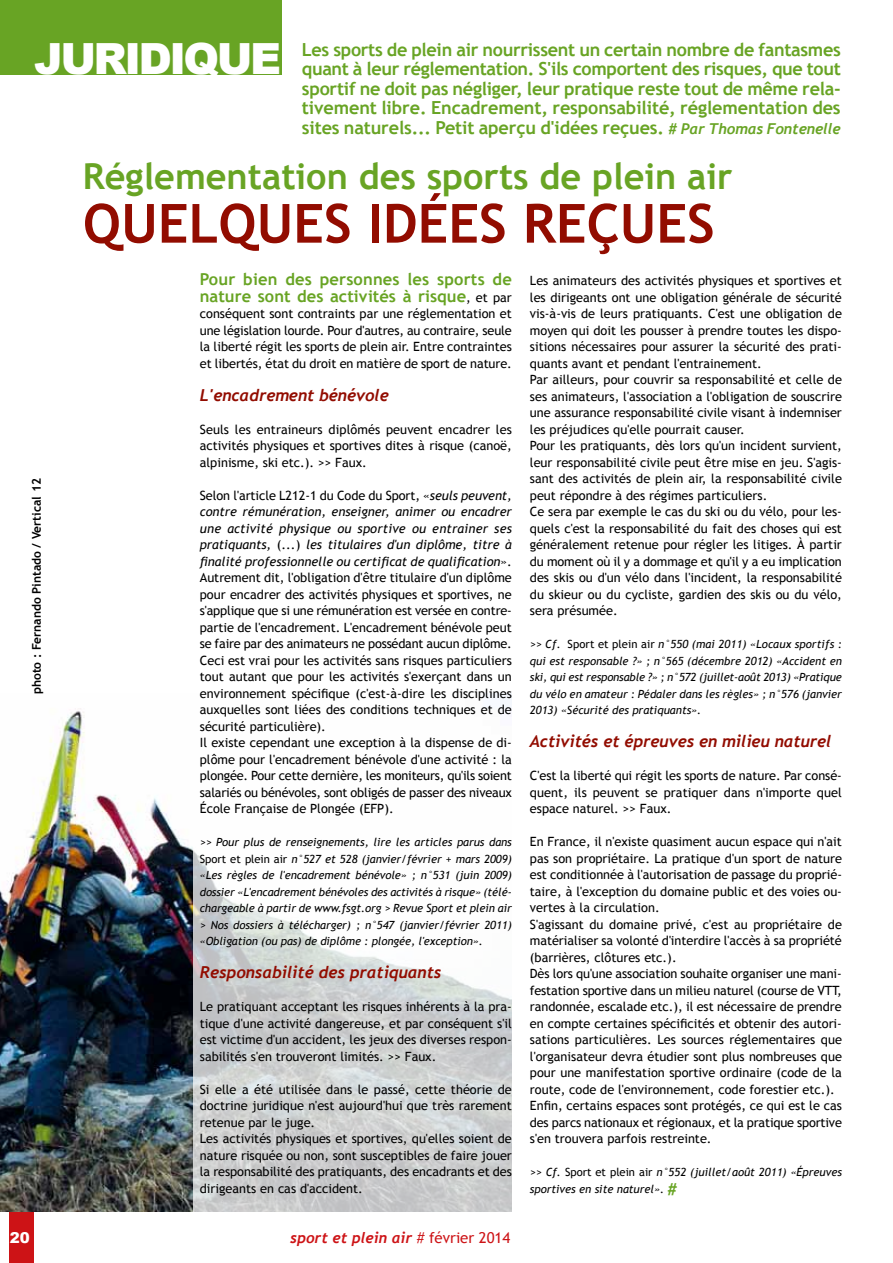
<style>
.page{position:relative;width:893px;height:1263px;background:#fff}
.page>*{position:absolute;margin:0;border:0;box-sizing:border-box;transform-origin:0 0}
.t1{font:700 54px "Trebuchet MS";color:#920c00}
.t2{font:900 43.05px "Arial";letter-spacing:-.06em;color:#fff}
.t3{font:700 36px "Trebuchet MS";color:#68a424}
.t4{font:700 18px/19.5px "Trebuchet MS";letter-spacing:-.005em;color:#68a424;text-align:justify}
.t5{font:italic 700 16.5px "Trebuchet";letter-spacing:-.005em;color:#920c00}
.t6{font:700 16.5px/16.5px "Trebuchet MS";letter-spacing:.01em;color:#68a424}
.t7{font:italic 700 15px "Trebuchet";color:#cd1316}
.t8{font:900 15px "Arial";color:#fff}
.t9{font:12.75px/16.5px "Trebuchet MS";color:#000;text-align:justify}
.t10{font:700 12px "Trebuchet MS";color:#000}
.t11{font:italic 11.25px/16.5px "Trebuchet MS";color:#000;text-align:justify}
.s1{font-family:"Trebuchet";font-style:italic;font-size:15px}
.s2{font-weight:400;font-size:12.75px;color:#000}
.s3{font-style:italic}
.s4{font-style:normal}
.s5{font-weight:700;font-style:normal;font-size:16.5px;color:#68a424}
.s6{font-family:"Trebuchet MS";font-weight:400;font-style:normal}
</style>
<div class="page">
<div style="left:10px;top:1212px;width:24px;height:51px;background:#cd1316"></div>
<img style="left:0;top:693px;width:511px;height:519px">
<svg style="left:193px;top:770px;width:319px;height:442px"></svg>
<div style="left:0;top:0;width:281px;height:74px;background:#68a424"></div>
<h2 class="t2" style="left:34px;top:35px;width:248px">JURIDIQUE</h2>
<p class="t4" style="left:302px;top:40px;width:540px">Les sports de plein air nourrissent un certain nombre de fantasmes quant à leur réglementation. S'ils comportent des risques, que tout sportif ne doit pas négliger, leur pratique reste tout de même rela&shy;tivement libre. Encadrement, responsabilité, réglementation des sites naturels... Petit aperçu d'idées reçues. <span class="s1"># Par Thomas Fontenelle</span></p>
<p class="t10" style="left:29px;top:694px;width:217px;rotate:-90deg">photo : Fernando Pintado / Vertical 12</p>
<h3 class="t3" style="left:83px;top:153px;width:651px">Réglementation des sports de plein air</h3>
<h1 class="t1" style="left:83px;top:190px;width:633px">quelques idées reçues</h1>
<p class="t6" style="left:200px;top:271px;width:314px">Pour bien des personnes les sports de nature sont des activités à risque<span class="s2">, et par</span></p>
<p class="t9" style="left:200px;top:305px;width:314px">conséquent sont contraints par une réglementation et une législation lourde. Pour d'autres, au contraire, seule la liberté régit les sports de plein air. Entre contraintes et libertés, état du droit en matière de sport de nature.</p>
<p class="t5" style="left:200px;top:385px;width:190px">L'encadrement bénévole</p>
<p class="t9" style="left:200px;top:421px;width:314px">Seuls les entraineurs diplômés peuvent encadrer les activités physiques et sportives dites à risque (canoë, alpinisme, ski etc.). &gt;&gt; Faux.</p>
<p class="t9" style="left:200px;top:487px;width:314px;text-align:left">Selon l'article L212-1 du Code du Sport, «<span class="s3">seuls peuvent, contre rémunération, enseigner, animer ou encadrer une activité physique ou sportive ou entrainer ses pratiquants,</span> (...) <span class="s3">les titulaires d'un diplôme, titre à finalité professionnelle ou certificat de qualification</span>».<br>Autrement dit, l'obligation d'être titulaire d'un diplôme pour encadrer des activités physiques et sportives, ne s'applique que si une rémunération est versée en contre&shy;partie de l'encadrement. L'encadrement bénévole peut se faire par des animateurs ne possédant aucun diplôme.<br>Ceci est vrai pour les activités sans risques particuliers tout autant que pour les activités s'exerçant dans un environnement spécifique (c'est-à-dire les disciplines auxquelles sont liées des conditions techniques et de sécurité particulière).<br>Il existe cependant une exception à la dispense de di&shy;plôme pour l'encadrement bénévole d'une activité : la plongée. Pour cette dernière, les moniteurs, qu'ils soient salariés ou bénévoles, sont obligés de passer des niveaux École Française de Plongée (EFP).</p>
<p class="t11" style="left:200px;top:834px;width:314px">&gt;&gt; Pour plus de renseignements, lire les articles parus dans <span class="s4">Sport et plein air</span> n°527 et 528 (janvier/février + mars 2009) «Les règles de l'encadrement bénévole» ; n°531 (juin 2009) dossier «L'encadrement bénévoles des activités à risque» (télé&shy;chargeable à partir de www.fsgt.org &gt; Revue Sport et plein air &gt; Nos dossiers à télécharger) ; n°547 (janvier/février 2011) «Obligation (ou pas) de diplôme : plongée, l'exception».</p>
<p class="t5" style="left:200px;top:962px;width:243px">Responsabilité des pratiquants</p>
<p class="t9" style="left:200px;top:998px;width:314px">Le pratiquant acceptant les risques inhérents à la pra&shy;tique d'une activité dangereuse, et par conséquent s'il est victime d'un accident, les jeux des diverses respon&shy;sabilités s'en trouveront limités. &gt;&gt; Faux.</p>
<p class="t9" style="left:200px;top:1081px;width:314px;text-align:left">Si elle a été utilisée dans le passé, cette théorie de doctrine juridique n'est aujourd'hui que très rarement retenue par le juge.<br>Les activités physiques et sportives, qu'elles soient de nature risquée ou non, sont susceptibles de faire jouer la responsabilité des pratiquants, des encadrants et des dirigeants en cas d'accident.</p>
<p class="t9" style="left:530px;top:272px;width:314px;text-align:left">Les animateurs des activités physiques et sportives et les dirigeants ont une obligation générale de sécurité vis-à-vis de leurs pratiquants. C'est une obligation de moyen qui doit les pousser à prendre toutes les dispo&shy;sitions nécessaires pour assurer la sécurité des prati&shy;quants avant et pendant l'entrainement.<br>Par ailleurs, pour couvrir sa responsabilité et celle de ses animateurs, l'association a l'obligation de souscrire une assurance responsabilité civile visant à indemniser les préjudices qu'elle pourrait causer.<br>Pour les pratiquants, dès lors qu'un incident survient, leur responsabilité civile peut être mise en jeu. S'agis&shy;sant des activités de plein air, la responsabilité civile peut répondre à des régimes particuliers.<br>Ce sera par exemple le cas du ski ou du vélo, pour les&shy;quels c'est la responsabilité du fait des choses qui est généralement retenue pour régler les litiges. À partir du moment où il y a dommage et qu'il y a eu implication des skis ou d'un vélo dans l'incident, la responsabilité du skieur ou du cycliste, gardien des skis ou du vélo, sera présumée.</p>
<p class="t11" style="left:530px;top:636px;width:314px">&gt;&gt; Cf. <span class="s4">Sport et plein air</span> n°550 (mai 2011) «Locaux sportifs : qui est responsable ?» ; n°565 (décembre 2012) «Accident en ski, qui est responsable ?» ; n°572 (juillet-août 2013) «Pratique du vélo en amateur : Pédaler dans les règles» ; n°576 (janvier 2013) «Sécurité des pratiquants».</p>
<p class="t5" style="left:530px;top:731px;width:303px">Activités et épreuves en milieu naturel</p>
<p class="t9" style="left:530px;top:767px;width:314px">C'est la liberté qui régit les sports de nature. Par consé&shy;quent, ils peuvent se pratiquer dans n'importe quel espace naturel. &gt;&gt; Faux.</p>
<p class="t9" style="left:530px;top:833px;width:314px;text-align:left">En France, il n'existe quasiment aucun espace qui n'ait pas son propriétaire. La pratique d'un sport de nature est conditionnée à l'autorisation de passage du proprié&shy;taire, à l'exception du domaine public et des voies ou&shy;vertes à la circulation.<br>S'agissant du domaine privé, c'est au propriétaire de matérialiser sa volonté d'interdire l'accès à sa propriété (barrières, clôtures etc.).<br>Dès lors qu'une association souhaite organiser une mani&shy;festation sportive dans un milieu naturel (course de VTT, randonnée, escalade etc.), il est nécessaire de prendre en compte certaines spécificités et obtenir des autori&shy;sations particulières. Les sources réglementaires que l'organisateur devra étudier sont plus nombreuses que pour une manifestation sportive ordinaire (code de la route, code de l'environnement, code forestier etc.).<br>Enfin, certains espaces sont protégés, ce qui est le cas des parcs nationaux et régionaux, et la pratique sportive s'en trouvera parfois restreinte.</p>
<p class="t11" style="left:530px;top:1164px;width:314px">&gt;&gt; Cf. <span class="s4">Sport et plein air</span> n°552 (juillet/août 2011) «Épreuves sportives en site naturel». <span class="s5">#</span></p>
<p class="t8" style="left:10px;top:1229px;width:22px">20</p>
<p class="t7" style="left:290px;top:1229px;width:222px">sport et plein air <span class="s6"># février 2014</span></p>
</div>
